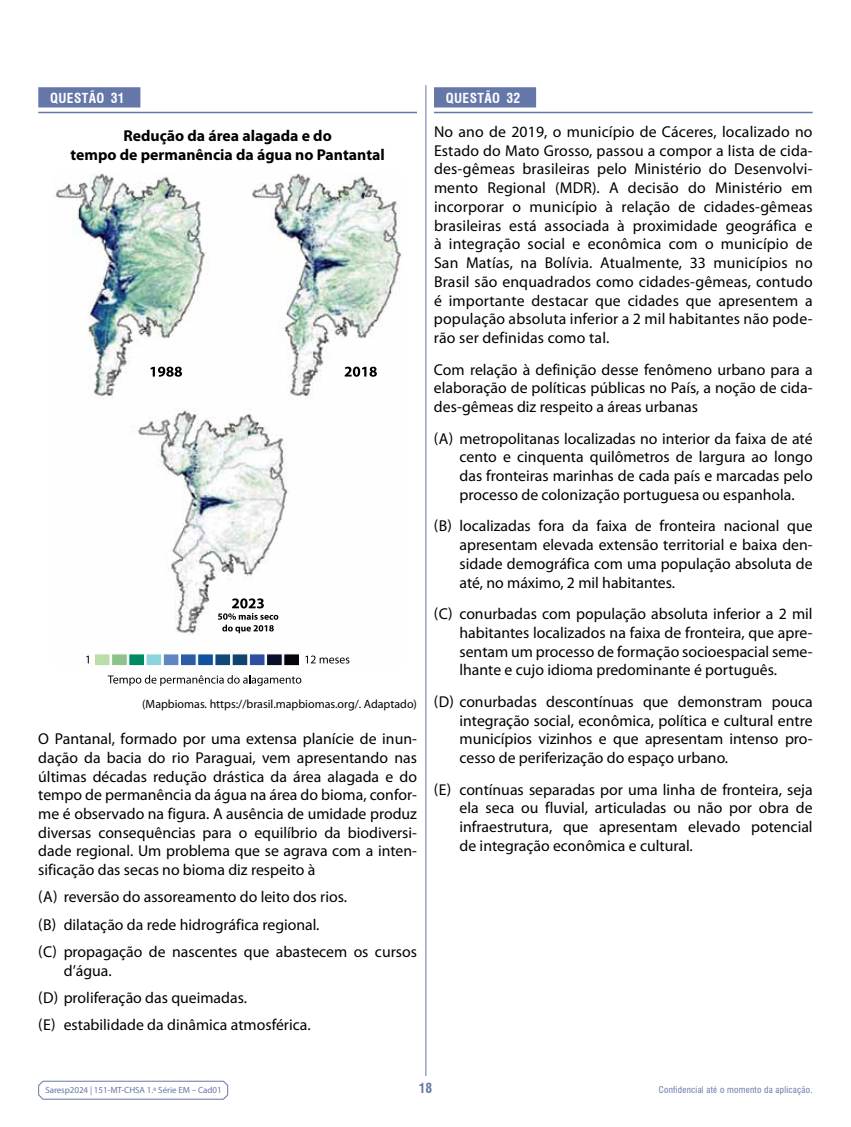
<style>
.page{position:relative;width:851px;height:1127px;background:#fff}
.page>*{position:absolute;margin:0;border:0;box-sizing:border-box;transform-origin:0 0}
.t1{font:15.75px/18.8px "Myriad Pro";color:#000;text-align:justify}
.t2{font:700 15.75px/18.8px "Myriad Pro";color:#000;text-align:center}
.t3{font:700 condensed 13.5px "Swiss 721 BT";letter-spacing:.03em;color:#fff}
.t4{font:700 condensed 13.5px "Swiss 721 BT";color:#6577a8}
.t5{font:12px "Myriad Pro";color:#000}
.t6{font:9px "Myriad Pro";letter-spacing:-.005em;color:#6577a8}
.t7{font:condensed 9px "Swiss 721 BT";letter-spacing:.03em;color:#6577a8}
</style>
<div class="page">
<svg style="left:38px;top:1080px;width:190px;height:20px"></svg>
<hr style="left:425px;top:85px;width:1px;height:991px;background:#6577a8">
<div style="left:434px;top:87px;width:102px;height:20px;background:#6577a8"></div>
<hr style="left:434px;top:112px;width:378px;height:1px;background:#6577a8">
<div style="left:38px;top:87px;width:102px;height:20px;background:#6577a8"></div>
<hr style="left:38px;top:112px;width:379px;height:1px;background:#6577a8">
<img style="left:53px;top:173px;width:348px;height:491px">
<div style="left:92px;top:650px;width:213px;height:19px;background:#fff"></div>
<div style="left:94px;top:653px;width:16px;height:13px;background:#bbdda8;border:1px solid #fff"></div>
<div style="left:111px;top:653px;width:17px;height:13px;background:#8fc18b;border:1px solid #fff"></div>
<div style="left:128px;top:653px;width:17px;height:13px;background:#008a63;border:1px solid #fff"></div>
<div style="left:146px;top:653px;width:16px;height:13px;background:#8ed4dc;border:1px solid #fff"></div>
<div style="left:163px;top:653px;width:16px;height:13px;background:#5f86c1;border:1px solid #fff"></div>
<div style="left:180px;top:653px;width:16px;height:13px;background:#2c5ca5;border:1px solid #fff"></div>
<div style="left:197px;top:653px;width:17px;height:13px;background:#12519d;border:1px solid #fff"></div>
<div style="left:214px;top:653px;width:17px;height:13px;background:#10487a;border:1px solid #fff"></div>
<div style="left:232px;top:653px;width:16px;height:13px;background:#10436d;border:1px solid #fff"></div>
<div style="left:249px;top:653px;width:16px;height:13px;background:#2d4ea2;border:1px solid #fff"></div>
<div style="left:266px;top:653px;width:16px;height:13px;background:#0b102a;border:1px solid #fff"></div>
<div style="left:283px;top:653px;width:17px;height:13px;background:#04040b;border:1px solid #fff"></div>
<svg style="left:150px;top:367px;width:32px;height:10px"></svg>
<svg style="left:344px;top:367px;width:33px;height:10px"></svg>
<svg style="left:218px;top:598px;width:60px;height:35px"></svg>
<svg style="left:86px;top:656px;width:3px;height:7px"></svg>
<svg style="left:305px;top:655px;width:44px;height:8px"></svg>
<svg style="left:108px;top:675px;width:193px;height:11px"></svg>
<p class="t3" style="left:50px;top:90px;width:76px">QUESTÃO 31</p>
<p class="t2" style="left:70px;top:126px;width:316px">Redução da área alagada e do<br>tempo de permanência da água no Pantantal</p>
<p class="t5" style="left:142px;top:697px;width:276px">(Mapbiomas. https://brasil.mapbiomas.org/. Adaptado)</p>
<p class="t1" style="left:38px;top:729px;width:380px">O Pantanal, formado por uma extensa planície de inun&shy;dação da bacia do rio Paraguai, vem apresentando nas últimas décadas redução drástica da área alagada e do tempo de permanência da água na área do bioma, confor&shy;me é observado na figura. A ausência de umidade produz diversas consequências para o equilíbrio da biodiversi&shy;dade regional. Um problema que se agrava com a inten&shy;sificação das secas no bioma diz respeito à</p>
<p class="t1" style="left:38px;top:883px;width:380px;line-height:27.3px;text-align:left">(A) reversão do assoreamento do leito dos rios.<br>(B) dilatação da rede hidrográfica regional.<br>(C) propagação de nascentes que abastecem os cursos</p>
<p class="t1" style="left:38px;top:956px;width:274px;line-height:27.3px;text-align:left;text-indent:26px">d’água.<br>(D) proliferação das queimadas.<br>(E) estabilidade da dinâmica atmosférica.</p>
<p class="t3" style="left:446px;top:90px;width:76px">QUESTÃO 32</p>
<p class="t1" style="left:434px;top:122px;width:380px">No ano de 2019, o município de Cáceres, localizado no Estado do Mato Grosso, passou a compor a lista de cida&shy;des-gêmeas brasileiras pelo Ministério do Desenvolvi&shy;mento Regional (MDR). A decisão do Ministério em incorporar o município à relação de cidades-gêmeas brasileiras está associada à proximidade geográfica e à integração social e econômica com o município de San Matías, na Bolívia. Atualmente, 33 municípios no Brasil são enquadrados como cidades-gêmeas, contudo é importante destacar que cidades que apresentem a população absoluta inferior a 2 mil habitantes não pode&shy;rão ser definidas como tal.</p>
<p class="t1" style="left:434px;top:360px;width:380px">Com relação à definição desse fenômeno urbano para a elaboração de políticas públicas no País, a noção de cida&shy;des-gêmeas diz respeito a áreas urbanas</p>
<p class="t1" style="left:459px;top:429px;width:354px;text-indent:-26px">(A) metropolitanas localizadas no interior da faixa de até cento e cinquenta quilômetros de largura ao longo das fronteiras marinhas de cada país e marcadas pelo processo de colonização portuguesa ou espanhola.</p>
<p class="t1" style="left:459px;top:516px;width:354px;text-indent:-26px">(B) localizadas fora da faixa de fronteira nacional que apresentam elevada extensão territorial e baixa den&shy;sidade demográfica com uma população absoluta de até, no máximo, 2 mil habitantes.</p>
<p class="t1" style="left:459px;top:604px;width:354px;text-indent:-26px">(C) conurbadas com população absoluta inferior a 2 mil habitantes localizados na faixa de fronteira, que apre&shy;sentam um processo de formação socioespacial seme&shy;lhante e cujo idioma predominante é português.</p>
<p class="t1" style="left:459px;top:692px;width:354px;text-indent:-26px">(D) conurbadas descontínuas que demonstram pouca integração social, econômica, política e cultural entre municípios vizinhos e que apresentam intenso pro&shy;cesso de periferização do espaço urbano.</p>
<p class="t1" style="left:459px;top:780px;width:354px;text-indent:-26px">(E) contínuas separadas por uma linha de fronteira, seja ela seca ou fluvial, articuladas ou não por obra de infraestrutura, que apresentam elevado potencial de integração econômica e cultural.</p>
<p class="t6" style="left:45px;top:1084px;width:178px">Saresp2024 | 151-MT-CHSA 1.ª Série EM – Cad01</p>
<p class="t4" style="left:418px;top:1079px;width:15px">18</p>
<p class="t7" style="left:658px;top:1084px;width:155px">Confidencial até o momento da aplicação.</p>
</div>
